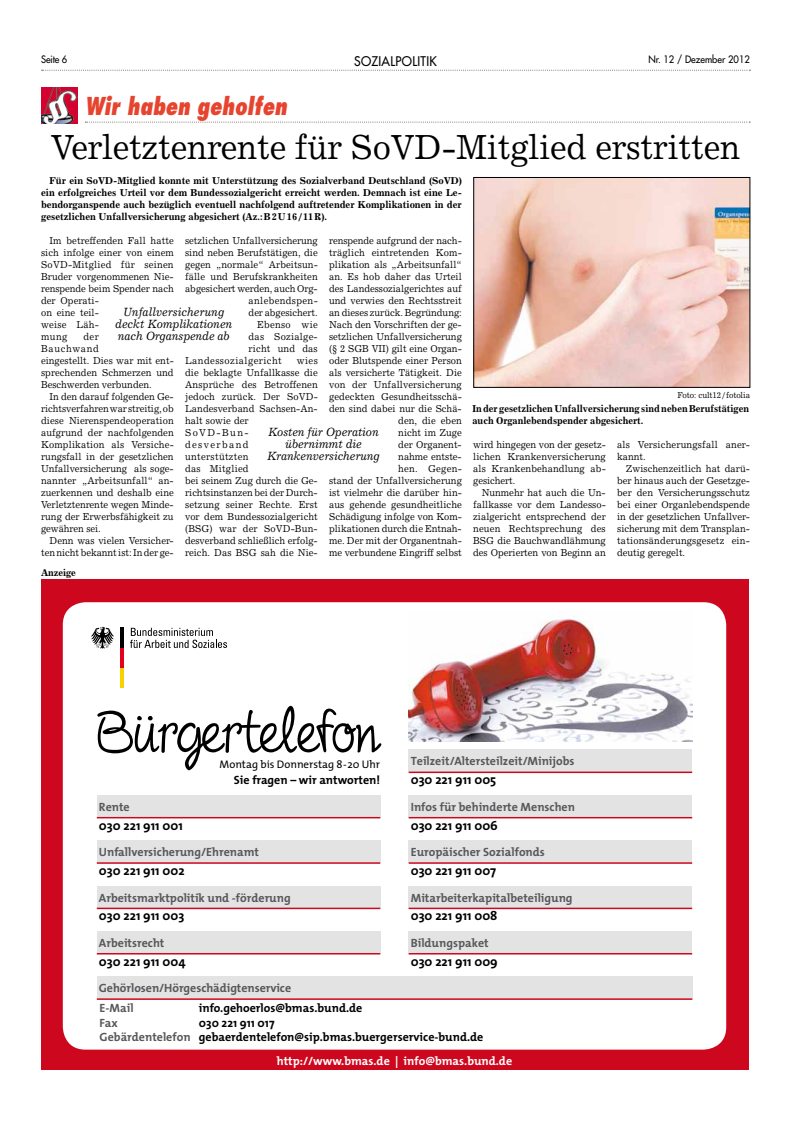
<style>
.page{position:relative;width:791px;height:1134px;background:#fff}
.page>*{position:absolute;margin:0;border:0;box-sizing:border-box;transform-origin:0 0}
.t1{font:67px "Fineliner Script";color:#000}
.t2{font:35px "Excelsior";letter-spacing:-.005em;color:#000;scale:.94 1}
.t3{font:italic 800 condensed 24px "Futura";color:#e6442e;scale:.93 1}
.t4{font:700 13px "The Mix";color:#000}
.t5{font:13px "Futura";letter-spacing:.025em;color:#000;scale:.94 1}
.t6{font:700 12px "The Mix";color:#57585a}
.t7{font:700 12px/14.4px "The Mix";color:#000}
.t8{font:italic 12px/12px "Excelsior";letter-spacing:-.015em;color:#000;text-align:center;scale:.94 1}
.t9{font:700 12px "The Mix";color:#fff}
.t10{font:11px "The Mix";color:#000}
.t11{font:10px/12px "Excelsior";color:#000;scale:.94 1}
.t12{font:700 10px/12px "Excelsior";letter-spacing:-.005em;color:#000;text-align:justify;scale:.96 1}
.t13{font:700 10px/12px "Excelsior";letter-spacing:-.005em;color:#000;scale:.94 1}
.t14{font:10px "Futura";color:#000;scale:.94 1}
.t15{font:10px "Excelsior";letter-spacing:.045em;color:#000;scale:.94 1}
.t16{font:10px "Excelsior";letter-spacing:.035em;color:#000;scale:.94 1}
.t17{font:10px "Excelsior";letter-spacing:.025em;color:#000;scale:.94 1}
.t18{font:10px "Excelsior";letter-spacing:.03em;color:#000;scale:.94 1}
.t19{font:700 9.8px "Excelsior";letter-spacing:-.015em;color:#000;scale:.96 1}
.t20{font:8.5px "Excelsior";letter-spacing:-.015em;color:#000;scale:.94 1}
.s1{color:#57585a}
</style>
<div class="page">
<div style="left:41px;top:579px;width:708px;height:491px;background:#cd071e"></div>
<div style="left:63px;top:602px;width:663px;height:448px;background:#fff;border-radius:23px"></div>
<img style="left:409px;top:619px;width:283px;height:122px">
<hr style="left:120px;top:668px;width:4px;height:20px;background:#f8d100">
<hr style="left:120px;top:648px;width:4px;height:20px;background:#e2001a">
<hr style="left:120px;top:628px;width:4px;height:20px;background:#000">
<svg style="left:91px;top:627px;width:23px;height:22px"></svg>
<svg style="left:130px;top:628px;width:97px;height:20px"></svg>
<div style="left:97px;top:976px;width:595px;height:23px;background:#e3e3e4"></div>
<hr style="left:97px;top:998px;width:595px;height:2px;background:#cd071e">
<div style="left:409px;top:750px;width:283px;height:22px;background:#e3e3e4"></div>
<div style="left:409px;top:795px;width:283px;height:23px;background:#e3e3e4"></div>
<div style="left:409px;top:840px;width:283px;height:23px;background:#e3e3e4"></div>
<div style="left:409px;top:886px;width:283px;height:22px;background:#e3e3e4"></div>
<div style="left:409px;top:931px;width:283px;height:23px;background:#e3e3e4"></div>
<hr style="left:409px;top:771px;width:283px;height:2px;background:#cd071e">
<hr style="left:409px;top:817px;width:283px;height:1px;background:#cd071e">
<hr style="left:409px;top:862px;width:283px;height:2px;background:#cd071e">
<hr style="left:409px;top:908px;width:283px;height:1px;background:#cd071e">
<hr style="left:409px;top:953px;width:283px;height:1px;background:#cd071e">
<div style="left:97px;top:795px;width:283px;height:23px;background:#e3e3e4"></div>
<div style="left:97px;top:840px;width:283px;height:23px;background:#e3e3e4"></div>
<div style="left:97px;top:886px;width:283px;height:22px;background:#e3e3e4"></div>
<div style="left:97px;top:931px;width:283px;height:23px;background:#e3e3e4"></div>
<hr style="left:97px;top:817px;width:283px;height:1px;background:#cd071e">
<hr style="left:97px;top:862px;width:283px;height:2px;background:#cd071e">
<hr style="left:97px;top:908px;width:283px;height:1px;background:#cd071e">
<hr style="left:97px;top:953px;width:283px;height:1px;background:#cd071e">
<img style="left:41px;top:88px;width:36px;height:36px">
<svg style="left:85px;top:122px;width:665px;height:1px"></svg>
<img style="left:475px;top:179px;width:273px;height:207px">
<div style="left:473px;top:177px;width:277px;height:211px;border:1px solid #000"></div>
<svg style="left:42px;top:70px;width:708px;height:1px"></svg>
<p class="t14" style="left:41px;top:53px;width:29px">Seite 6</p>
<h3 class="t5" style="left:354px;top:52px;width:89px">SOZIALPOLITIK</h3>
<p class="t14" style="left:648px;top:52px;width:109px">Nr. 12 / Dezember 2012</p>
<h3 class="t3" style="left:85px;top:90px;width:219px">Wir haben geholfen</h3>
<h2 class="t2" style="left:51px;top:126px;width:735px">Verletztenrente für SoVD-Mitglied erstritten</h2>
<p class="t12" style="left:41px;top:174px;width:440px;text-indent:9px">Für ein SoVD-Mitglied konnte mit Unterstützung des Sozialverband Deutschland (SoVD) ein erfolgreiches Urteil vor dem Bundessozialgericht erreicht werden. Demnach ist eine Le&shy;bendorganspende auch bezüglich eventuell nachfolgend auftretender Komplikationen in der gesetzlichen Unfallversicherung abgesichert (Az.:B2U16/11R).</p>
<p class="t11" style="left:41px;top:234px;width:143px;text-indent:9px">Im betreffenden Fall hatte sich infolge einer von einem<br>SoVD-Mitglied für seinen<br>Bruder vorgenommenen Nie&shy;renspende beim Spender nach der Operati-<br>on eine teil-<br>weise Läh-<br>mung</p>
<p class="t11" style="left:185px;top:234px;width:143px">setzlichen Unfallversicherung</p>
<p class="t11" style="left:185px;top:246px;width:143px">sind neben Berufstätigen, die</p>
<p class="t11" style="left:185px;top:258px;width:143px">gegen „normale“ Arbeitsun-</p>
<p class="t11" style="left:185px;top:270px;width:143px">fälle und Berufskrankheiten</p>
<p class="t11" style="left:185px;top:282px;width:143px">abgesichert werden, auch Org-</p>
<p class="t16" style="left:249px;top:294px;width:75px">anlebendspen-</p>
<p class="t11" style="left:249px;top:306px;width:75px">der abgesichert.</p>
<p class="t18" style="left:257px;top:318px;width:66px">Ebenso wie</p>
<p class="t17" style="left:249px;top:330px;width:75px">das Sozialge-</p>
<p class="t11" style="left:249px;top:342px;width:75px">richt und das</p>
<p class="t15" style="left:185px;top:354px;width:104px">Landessozialgericht</p>
<p class="t11" style="left:329px;top:234px;width:143px;text-align:right">renspende aufgrund der nach&shy;träglich eintretenden Kom&shy;plikation als „Arbeitsunfall“ an. Es hob daher das Urteil des Landessozialgerichtes auf und verwies den Rechtsstreit an dieses zurück. Begründung:<br>Nach den Vorschriften der ge&shy;setzlichen Unfallversicherung (§ 2 SGB VII) gilt eine Organ&shy;oder Blutspende einer Person als versicherte Tätigkeit. Die von der Unfallversicherung gedeckten Gesundheitsschä&shy;den sind dabei nur die Schä&shy;den, die eben<br>nicht im Zuge<br>der Organent-<br>nahme entste-<br>hen. Gegen-<br>stand der Unfallversicherung ist vielmehr die darüber hin&shy;aus gehende gesundheitliche<br>Schädigung infolge von Kom&shy;plikationen durch die Entnah&shy;me. Der mit der Organentnah&shy;me verbundene Eingriff selbst</p>
<p class="t8" style="left:115px;top:305px;width:126px">Unfallversicherung deckt Komplikationen nach Organspende ab</p>
<p class="t11" style="left:41px;top:330px;width:143px;text-indent:42px">der<br>Bauchwand<br>eingestellt. Dies war mit ent&shy;sprechenden Schmerzen und<br>Beschwerden verbunden.</p>
<p class="t11" style="left:41px;top:390px;width:143px;text-align:justify;text-indent:9px">In den darauf folgenden Ge&shy;richtsverfahren war streitig, ob diese Nierenspendeoperation aufgrund der nachfolgenden Komplikation als Versiche&shy;rungsfall in der gesetzlichen Unfallversicherung als soge&shy;nannter „Arbeitsunfall“ an&shy;zuerkennen und deshalb eine Verletztenrente wegen Minde&shy;rung der Erwerbsfähigkeit zu gewähren sei.</p>
<p class="t11" style="left:41px;top:534px;width:143px;text-align:right">Denn was vielen Versicher&shy;ten nicht bekannt ist: In der ge-</p>
<p class="t11" style="left:185px;top:354px;width:143px;text-indent:112px">wies die beklagte Unfallkasse die<br>Ansprüche des Betroffenen jedoch zurück. Der SoVD-<br>Landesverband Sachsen-An&shy;halt sowie der<br>SoVD-Bun-<br>desverband<br>unterstützten<br>das Mitglied<br>bei seinem Zug durch die Ge&shy;richtsinstanzen bei der Durch&shy;setzung seiner Rechte. Erst vor dem Bundessozialgericht (BSG) war der SoVD-Bun&shy;desverband schließlich erfolg&shy;reich. Das BSG sah die Nie-</p>
<p class="t8" style="left:267px;top:425px;width:122px">Kosten für Operation übernimmt die<br>Krankenversicherung</p>
<p class="t19" style="left:41px;top:567px;width:38px">Anzeige</p>
<p class="t20" style="left:677px;top:390px;width:79px">Foto: cult12/fotolia</p>
<p class="t13" style="left:472px;top:402px;width:296px">In der gesetzlichen Unfallversicherung sind neben Berufstätigen auch Organlebendspender abgesichert.</p>
<p class="t11" style="left:473px;top:438px;width:143px;text-align:justify">wird hingegen von der gesetz&shy;lichen Krankenversicherung als Krankenbehandlung ab&shy;gesichert.</p>
<p class="t11" style="left:473px;top:486px;width:143px;text-align:justify;text-indent:9px">Nunmehr hat auch die Un&shy;fallkasse vor dem Landesso&shy;zialgericht entsprechend der neuen Rechtsprechung des BSG die Bauchwandlähmung des Operierten von Beginn an</p>
<p class="t11" style="left:617px;top:438px;width:143px">als Versicherungsfall aner&shy;kannt.</p>
<p class="t11" style="left:617px;top:462px;width:143px;text-align:justify;text-indent:9px">Zwischenzeitlich hat darü&shy;ber hinaus auch der Gesetzge&shy;ber den Versicherungsschutz bei einer Organlebendspende in der gesetzlichen Unfallver&shy;sicherung mit dem Transplan&shy;tationsänderungsgesetz ein&shy;deutig geregelt.</p>
<h1 class="t1" style="left:97px;top:696px;width:283px">Bürgertelefon</h1>
<p class="t10" style="left:220px;top:755px;width:162px">Montag bis Donnerstag 8-20 Uhr</p>
<p class="t7" style="left:234px;top:772px;width:148px">Sie fragen – wir antworten!</p>
<p class="t6" style="left:99px;top:797px;width:32px">Rente</p>
<h3 class="t4" style="left:99px;top:814px;width:85px">030 221 911 001</h3>
<p class="t6" style="left:99px;top:842px;width:162px">Unfallversicherung/Ehrenamt</p>
<h3 class="t4" style="left:99px;top:860px;width:87px">030 221 911 002</h3>
<p class="t6" style="left:99px;top:887px;width:193px">Arbeitsmarktpolitik und -förderung</p>
<h3 class="t4" style="left:99px;top:905px;width:87px">030 221 911 003</h3>
<p class="t6" style="left:99px;top:933px;width:67px">Arbeitsrecht</p>
<h3 class="t4" style="left:99px;top:950px;width:88px">030 221 911 004</h3>
<p class="t6" style="left:99px;top:978px;width:194px">Gehörlosen/Hörgeschädigtenservice</p>
<p class="t6" style="left:411px;top:751px;width:165px">Teilzeit/Altersteilzeit/Minijobs</p>
<h3 class="t4" style="left:411px;top:769px;width:87px">030 221 911 005</h3>
<p class="t6" style="left:411px;top:797px;width:166px">Infos für behinderte Menschen</p>
<h3 class="t4" style="left:411px;top:814px;width:89px">030 221 911 006</h3>
<p class="t6" style="left:411px;top:842px;width:136px">Europäischer Sozialfonds</p>
<h3 class="t4" style="left:411px;top:860px;width:87px">030 221 911 007</h3>
<p class="t6" style="left:411px;top:887px;width:163px">Mitarbeiterkapitalbeteiligung</p>
<h3 class="t4" style="left:411px;top:905px;width:88px">030 221 911 008</h3>
<p class="t6" style="left:411px;top:933px;width:79px">Bildungspaket</p>
<h3 class="t4" style="left:411px;top:950px;width:89px">030 221 911 009</h3>
<p class="t6" style="left:100px;top:998px;width:35px">E-Mail</p>
<p class="t7" style="left:199px;top:1001px;width:165px">info.gehoerlos@bmas.bund.de</p>
<p class="t6" style="left:100px;top:1013px;width:20px">Fax</p>
<p class="t7" style="left:100px;top:1015px;width:385px;text-indent:99px">030 221 911 017<br><span class="s1">Gebärdentelefon</span> gebaerdentelefon@sip.bmas.buergerservice-bund.de</p>
<p class="t9" style="left:277px;top:1051px;width:237px">http://www.bmas.de | info@bmas.bund.de</p>
</div>
